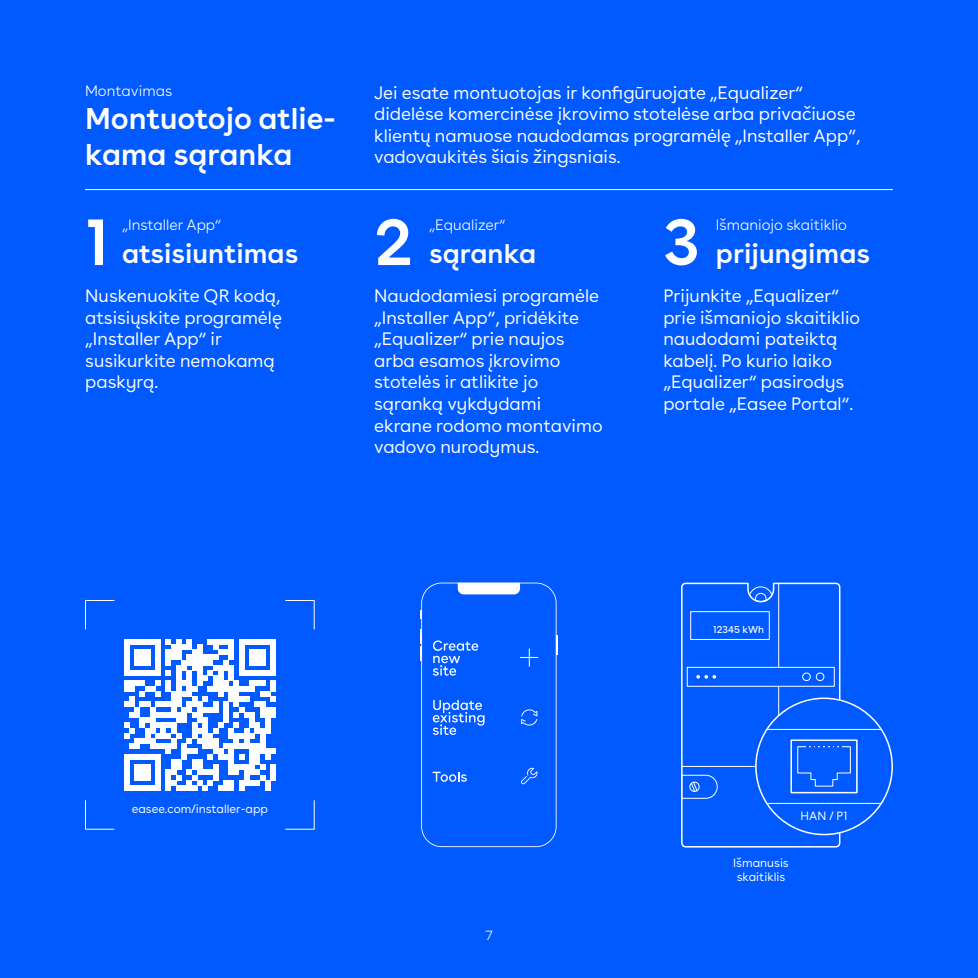
<style>
.page{position:relative;width:978px;height:978px;background:#005aff}
.page>*{position:absolute;margin:0;border:0;box-sizing:border-box;transform-origin:0 0}
.t1{font:600 66px "Buenos Aires";color:#fff}
.t2{font:600 30px/36px "Buenos Aires";color:#fff}
.t3{font:600 27px "Buenos Aires";color:#fff}
.t4{font:18px/21.6px "Buenos Aires";color:#fff}
.t5{font:300 15px "Buenos Aires";color:#fff}
.t6{font:300 13.5px "Buenos Aires";color:#fff}
.t7{font:12px/14.4px "Buenos Aires";color:#fff}
.t8{font:9.9px "Buenos Aires";color:#fff}
</style>
<div class="page">
<hr style="left:85px;top:189px;width:808px;height:1px;background:#fff">
<svg style="left:85px;top:600px;width:30px;height:30px"></svg>
<svg style="left:285px;top:600px;width:30px;height:30px"></svg>
<svg style="left:285px;top:800px;width:30px;height:30px"></svg>
<svg style="left:85px;top:800px;width:30px;height:30px"></svg>
<svg style="left:124px;top:639px;width:152px;height:152px"></svg>
<svg style="left:681px;top:799px;width:160px;height:49px"></svg>
<div style="left:756px;top:698px;width:136px;height:137px;background:#005aff;border-radius:50%"></div>
<hr style="left:763px;top:729px;width:123px;height:1px;background:#fff">
<hr style="left:763px;top:803px;width:123px;height:1px;background:#fff">
<div style="left:790px;top:739px;width:68px;height:54px;background:#005aff;border:2px solid #fff"></div>
<svg style="left:681px;top:582px;width:170px;height:217px"></svg>
<svg style="left:420px;top:583px;width:138px;height:264px"></svg>
<p class="t5" style="left:85px;top:79px;width:89px">Montavimas</p>
<h2 class="t2" style="left:85px;top:97px;width:252px">Montuotojo atlie&shy;kama sąranka</h2>
<p class="t4" style="left:374px;top:80px;width:488px">Jei esate montuotojas ir konfigūruojate „Equalizer“ didelėse komercinėse įkrovimo stotelėse arba privačiuose klientų namuose naudodamas programėlę „Installer App“, vadovaukitės šiais žingsniais.</p>
<h1 class="t1" style="left:85px;top:187px;width:26px">1</h1>
<h1 class="t1" style="left:374px;top:187px;width:40px">2</h1>
<p class="t5" style="left:122px;top:213px;width:101px">„Installer App“</p>
<h3 class="t3" style="left:122px;top:231px;width:178px">atsisiuntimas</h3>
<p class="t5" style="left:429px;top:213px;width:78px">„Equalizer“</p>
<p class="t5" style="left:716px;top:213px;width:133px">Išmaniojo skaitiklio</p>
<h1 class="t1" style="left:663px;top:187px;width:38px">3</h1>
<h3 class="t3" style="left:716px;top:231px;width:156px">prijungimas</h3>
<h3 class="t3" style="left:429px;top:231px;width:109px">sąranka</h3>
<p class="t4" style="left:85px;top:283px;width:198px">Nuskenuokite QR kodą, atsisiųskite programėlę „Installer App“ ir susikurkite nemokamą paskyrą.</p>
<p class="t4" style="left:663px;top:283px;width:198px">Prijunkite „Equalizer“ prie išmaniojo skaitiklio naudodami pateiktą kabelį. Po kurio laiko „Equalizer“ pasirodys portale „Easee Portal“.</p>
<p class="t4" style="left:374px;top:283px;width:230px">Naudodamiesi programėle „Installer App“, pridėkite „Equalizer“ prie naujos arba esamos įkrovimo stotelės ir atlikite jo sąranką vykdydami ekrane rodomo montavimo vadovo nurodymus.</p>
<p class="t7" style="left:132px;top:800px;width:138px">easee.com/installer-app</p>
<p class="t6" style="left:485px;top:925px;width:9px">7</p>
<p class="t8" style="left:713px;top:621px;width:53px">12345 kWh</p>
<p class="t7" style="left:801px;top:807px;width:48px">HAN / P1</p>
<p class="t7" style="left:733px;top:854px;width:57px">Išmanusis skaitiklis</p>
</div>
